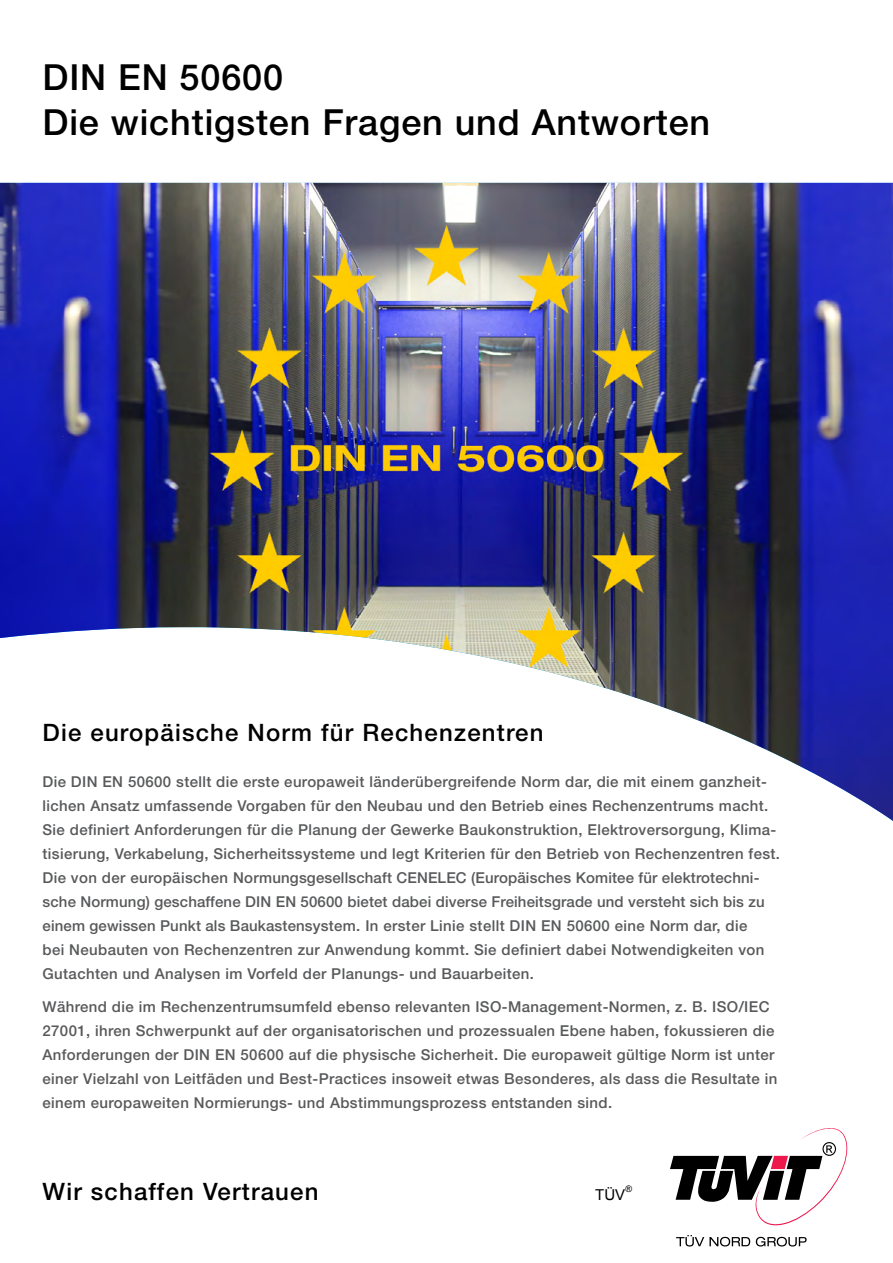
<style>
.page{position:relative;width:893px;height:1263px;background:#fff}
.page>*{position:absolute;margin:0;border:0;box-sizing:border-box;transform-origin:0 0}
.Überschrift_fett{font:500 36px "Helvetica Neue LT";letter-spacing:.025em;color:#000}
.Zwischenüberschrift{font:500 24px "Helvetica Neue LT";letter-spacing:.05em;color:#000}
.Grundtext{font:500 15px/24px "Helvetica Neue LT";letter-spacing:.025em;color:#58595b}
.t1{font:15px "Arial";color:#000}
.t2{font:9px "Arial";color:#000}
</style>
<div class="page">
<svg style="left:670px;top:1128px;width:178px;height:118px"></svg>
<img style="left:0;top:183px;width:893px;height:638px">
<p class="Überschrift_fett" style="left:43px;top:56px;width:242px">DIN EN 50600</p>
<p class="Überschrift_fett" style="left:43px;top:101px;width:669px">Die wichtigsten Fragen und Antworten</p>
<p class="Zwischenüberschrift" style="left:43px;top:718px;width:503px">Die europäische Norm für Rechenzentren</p>
<p class="Grundtext" style="left:43px;top:769px;width:739px">Die DIN EN 50600 stellt die erste europaweit länderübergreifende Norm dar, die mit einem ganzheit&shy;lichen Ansatz umfassende Vorgaben für den Neubau und den Betrieb eines Rechenzentrums macht.<br>Sie definiert Anforderungen für die Planung der Gewerke Baukonstruktion, Elektroversorgung, Klima&shy;tisierung, Verkabelung, Sicherheitssysteme und legt Kriterien für den Betrieb von Rechenzentren fest.<br>Die von der europäischen Normungsgesellschaft CENELEC (Europäisches Komitee für elektrotechni&shy;sche Normung) geschaffene DIN EN 50600 bietet dabei diverse Freiheitsgrade und versteht sich bis zu einem gewissen Punkt als Baukastensystem. In erster Linie stellt DIN EN 50600 eine Norm dar, die<br>bei Neubauten von Rechenzentren zur Anwendung kommt. Sie definiert dabei Notwendigkeiten von Gutachten und Analysen im Vorfeld der Planungs- und Bauarbeiten.</p>
<p class="Grundtext" style="left:43px;top:994px;width:736px">Während die im Rechenzentrumsumfeld ebenso relevanten ISO-Management-Normen, z. B. ISO/IEC 27001, ihren Schwerpunkt auf der organisatorischen und prozessualen Ebene haben, fokussieren die Anforderungen der DIN EN 50600 auf die physische Sicherheit. Die europaweit gültige Norm ist unter einer Vielzahl von Leitfäden und Best-Practices insoweit etwas Besonderes, als dass die Resultate in einem europaweiten Normierungs- und Abstimmungsprozess entstanden sind.</p>
<h2 class="Zwischenüberschrift" style="left:43px;top:1177px;width:277px">Wir schaffen Vertrauen</h2>
<p class="t2" style="left:625px;top:1183px;width:8px">®</p>
<p class="t1" style="left:595px;top:1185px;width:31px">TÜV</p>
</div>
